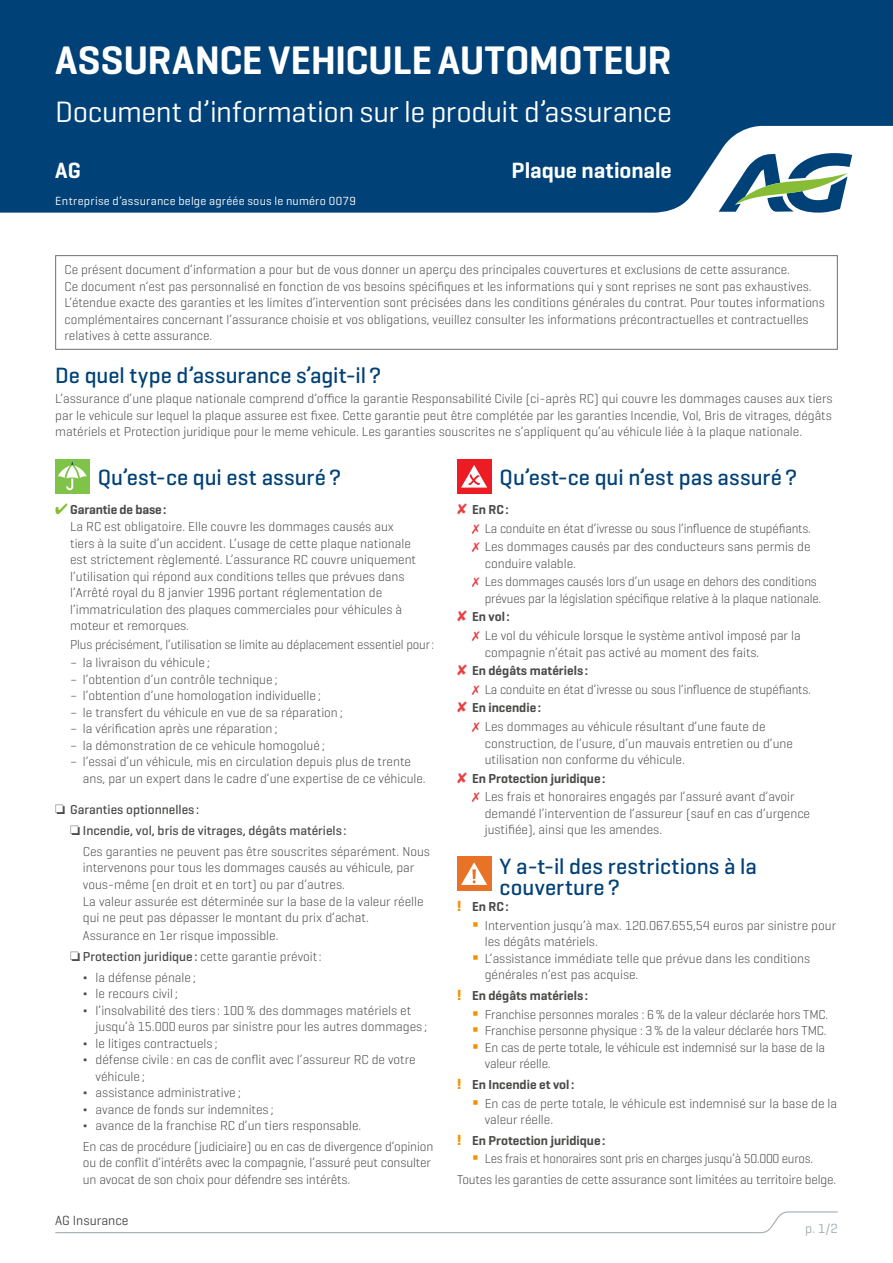
<style>
.page{position:relative;width:893px;height:1263px;background:#fff}
.page>*{position:absolute;margin:0;border:0;box-sizing:border-box;transform-origin:0 0}
.t1{font:600 40.5px "Geogrotesque";letter-spacing:-.01em;color:#fff}
.t2{font:30px "Geogrotesque";letter-spacing:-.015em;color:#fff}
.t3{font:500 22.5px/21px "Geogrotesque";letter-spacing:.005em;color:#004177}
.t4{font:600 22.5px "Geogrotesque";letter-spacing:-.005em;color:#fff}
.t5{font:13.5px "Geogrotesque";color:#4a4a49}
.t6{font:13.5px "Geogrotesque";color:#a4acb1}
.t7{font:300 13.2px/16.5px "Geogrotesque";color:#4a4a49}
.t8{font:600 13.2px "Geogrotesque";color:#4a4a49}
.t9{font:500 13.2px "Geogrotesque";color:#4a4a49}
.t10{font:12px "Geogrotesque";letter-spacing:.025em;color:#fff}
.s1{color:#86bd34}
.s2{font-weight:600}
.s3{font-weight:500}
.s4{color:#e74144}
.s5{font-weight:700;font-size:15px;color:#f39200}
.s6{color:#f39200}
</style>
<div class="page">
<svg style="left:55px;top:1211px;width:783px;height:23px"></svg>
<div style="left:0;top:0;width:893px;height:213px;background:#004177"></div>
<svg style="left:719px;top:148px;width:133px;height:65px"></svg>
<div style="left:55px;top:255px;width:783px;height:95px;border:1px solid #706f6f"></div>
<div style="left:55px;top:459px;width:34px;height:34px;background:#7fc349"></div>
<svg style="left:58px;top:462px;width:29px;height:28px"></svg>
<div style="left:457px;top:459px;width:34px;height:34px;background:#ed1c24"></div>
<svg style="left:461px;top:465px;width:26px;height:23px"></svg>
<div style="left:457px;top:857px;width:34px;height:34px;background:#e87225"></div>
<svg style="left:461px;top:862px;width:26px;height:23px"></svg>
<h1 class="t1" style="left:55px;top:35px;width:618px">ASSURANCE VEHICULE AUTOMOTEUR</h1>
<h2 class="t2" style="left:55px;top:93px;width:618px">Document d’information sur le produit d’assurance</h2>
<h3 class="t4" style="left:55px;top:157px;width:27px">AG</h3>
<h3 class="t4" style="left:511px;top:157px;width:162px">Plaque nationale</h3>
<p class="t10" style="left:55px;top:194px;width:302px">Entreprise d’assurance belge agréée sous le numéro 0079</p>
<p class="t7" style="left:65px;top:261px;width:762px">Ce présent document d’information a pour but de vous donner un aperçu des principales couvertures et exclusions de cette assurance.<br>Ce document n’est pas personnalisé en fonction de vos besoins spécifiques et les informations qui y sont reprises ne sont pas exhaustives.<br>L’étendue exacte des garanties et les limites d’intervention sont précisées dans les conditions générales du contrat. Pour toutes informations complémentaires concernant l’assurance choisie et vos obligations, veuillez consulter les informations précontractuelles et contractuelles relatives à cette assurance.</p>
<h3 class="t3" style="left:55px;top:364px;width:328px">De quel type d’assurance s’agit-il?</h3>
<p class="t7" style="left:55px;top:390px;width:779px;text-align:justify">L’assurance d’une plaque nationale comprend d’office la garantie Responsabilité Civile (ci-après RC) qui couvre les dommages causes aux tiers par le vehicule sur lequel la plaque assuree est fixee. Cette garantie peut être complétée par les garanties Incendie, Vol, Bris de vitrages, dégâts matériels et Protection juridique pour le meme vehicule. Les garanties souscrites ne s’appliquent qu’au véhicule liée à la plaque nationale.</p>
<h3 class="t3" style="left:98px;top:466px;width:245px">Qu’est-ce qui est assuré?</h3>
<p class="t7" style="left:70px;top:501px;width:347px;text-indent:-15px"><span class="s1">✔</span> <span class="s2">Garantie de base:<br></span>La RC est obligatoire. Elle couvre les dommages causés aux tiers à la suite d’un accident. L’usage de cette plaque nationale est strictement règlementé. L’assurance RC couvre uniquement l’utilisation qui répond aux conditions telles que prévues dans l’Arrêté royal du 8 janvier 1996 portant réglementation de l’immatriculation des plaques commerciales pour véhicules à moteur et remorques.</p>
<p class="t7" style="left:70px;top:635px;width:366px">Plus précisément, l’utilisation se limite au déplacement essentiel pour:</p>
<p class="t7" style="left:70px;top:654px;width:141px">– la livraison du véhicule ;</p>
<p class="t7" style="left:70px;top:671px;width:209px">– l’obtention d’un contrôle technique ;</p>
<p class="t7" style="left:70px;top:687px;width:252px">– l’obtention d’une homologation individuelle ;</p>
<p class="t7" style="left:70px;top:704px;width:274px">– le transfert du véhicule en vue de sa réparation;</p>
<p class="t7" style="left:70px;top:720px;width:209px">– la vérification après une réparation;</p>
<p class="t7" style="left:70px;top:737px;width:256px">– la démonstration de ce vehicule homogolué ;</p>
<p class="t7" style="left:83px;top:753px;width:344px;text-indent:-13px">– l’essai d’un véhicule, mis en circulation depuis plus de trente ans, par un expert dans le cadre d’une expertise de ce véhicule.</p>
<p class="t9" style="left:55px;top:801px;width:145px">❏ Garanties optionnelles :</p>
<p class="t9" style="left:70px;top:822px;width:278px">❏ Incendie, vol, bris de vitrages, dégâts matériels :</p>
<p class="t7" style="left:83px;top:842px;width:349px">Ces garanties ne peuvent pas être souscrites séparément. Nous</p>
<p class="t7" style="left:83px;top:859px;width:342px">intervenons pour tous les dommages causés au véhicule, par vous-même (en droit et en tort) ou par d’autres.<br>La valeur assurée est déterminée sur la base de la valeur réelle qui ne peut pas dépasser le montant du prix d’achat.<br>Assurance en 1er risque impossible.</p>
<p class="t7" style="left:83px;top:945px;width:240px;line-height:20.7px;text-indent:-13px">❏ <span class="s3">Protection juridique :</span> cette garantie prévoit:<br>Δ la défense pénale ;</p>
<p class="t7" style="left:83px;top:985px;width:97px">Δ le recours civil;</p>
<p class="t7" style="left:83px;top:1001px;width:330px">Δ l’insolvabilité des tiers : 100% des dommages matériels et</p>
<p class="t7" style="left:96px;top:1018px;width:333px">jusqu’à 15.000 euros par sinistre pour les autres dommages ;</p>
<p class="t7" style="left:83px;top:1034px;width:136px">Δ le litiges contractuels ;</p>
<p class="t7" style="left:83px;top:1051px;width:334px">Δ défense civile : en cas de conflit avec l’assureur RC de votre</p>
<p class="t7" style="left:96px;top:1067px;width:51px">véhicule ;</p>
<p class="t7" style="left:83px;top:1084px;width:159px">Δ assistance administrative ;</p>
<p class="t7" style="left:83px;top:1100px;width:192px">Δ avance de fonds sur indemnites ;</p>
<p class="t7" style="left:83px;top:1117px;width:280px">Δ avance de la franchise RC d’un tiers responsable.</p>
<p class="t7" style="left:83px;top:1138px;width:352px">En cas de procédure (judiciaire) ou en cas de divergence d’opinion ou de conflit d’intérêts avec la compagnie, l’assuré peut consulter un avocat de son choix pour défendre ses intérêts.</p>
<p class="t5" style="left:55px;top:1212px;width:75px">AG Insurance</p>
<h3 class="t3" style="left:500px;top:466px;width:299px">Qu’est-ce qui n’est pas assuré?</h3>
<p class="t7" style="left:472px;top:500px;width:340px;line-height:18.6px;text-indent:-15px"><span class="s4">✘</span> <span class="s2">En RC:<br></span><span class="s4">✗</span> La conduite en état d’ivresse ou sous l’influence de stupéfiants. <span class="s4">✗</span> Les dommages causés par des conducteurs sans permis de</p>
<p class="t7" style="left:472px;top:553px;width:346px;line-height:18.6px;text-indent:13px">conduire valable.<br><span class="s4">✗</span> Les dommages causés lors d’un usage en dehors des conditions</p>
<p class="t7" style="left:485px;top:590px;width:338px">prévues par la législation spécifique relative à la plaque nationale.</p>
<p class="t8" style="left:457px;top:609px;width:54px"><span class="s4">✘</span> En vol :</p>
<p class="t7" style="left:472px;top:627px;width:330px"><span class="s4">✗</span> Le vol du véhicule lorsque le système antivol imposé par la</p>
<p class="t7" style="left:457px;top:642px;width:304px;line-height:18.6px;text-indent:28px">compagnie n’était pas activé au moment des faits. <span class="s4">✘</span> <span class="s2">En dégâts matériels :</span></p>
<p class="t7" style="left:472px;top:681px;width:340px"><span class="s4">✗</span> La conduite en état d’ivresse ou sous l’influence de stupéfiants.</p>
<p class="t8" style="left:457px;top:700px;width:86px"><span class="s4">✘</span> En incendie :</p>
<p class="t7" style="left:472px;top:718px;width:295px"><span class="s4">✗</span> Les dommages au véhicule résultant d’une faute de</p>
<p class="t7" style="left:485px;top:734px;width:310px">construction, de l’usure, d’un mauvais entretien ou d’une utilisation non conforme du véhicule.</p>
<p class="t7" style="left:472px;top:768px;width:324px;line-height:18.6px;text-indent:-15px"><span class="s4">✘</span> <span class="s2">En Protection juridique :<br></span><span class="s4">✗</span> Les frais et honoraires engagés par l’assuré avant d’avoir</p>
<p class="t7" style="left:485px;top:805px;width:327px">demandé l’intervention de l’assureur (sauf en cas d’urgence justifiée), ainsi que les amendes.</p>
<h3 class="t3" style="left:500px;top:855px;width:259px">Y a-t-il des restrictions à la couverture?</h3>
<p class="t8" style="left:457px;top:898px;width:53px"><span class="s5">!</span> En RC:</p>
<p class="t7" style="left:485px;top:916px;width:353px;text-indent:-13px"><span class="s6">▪</span> Intervention jusqu’à max. 120.067.655,54 euros par sinistre pour les dégâts matériels.</p>
<p class="t7" style="left:485px;top:949px;width:327px;text-indent:-13px"><span class="s6">▪</span> L’assistance immédiate telle que prévue dans les conditions générales n’est pas acquise.</p>
<p class="t8" style="left:457px;top:987px;width:133px"><span class="s5">!</span> En dégâts matériels :</p>
<p class="t7" style="left:472px;top:1005px;width:358px"><span class="s6">▪</span> Franchise personnes morales : 6% de la valeur déclarée hors TMC.</p>
<p class="t7" style="left:472px;top:1022px;width:356px"><span class="s6">▪</span> Franchise personne physique : 3% de la valeur déclarée hors TMC.</p>
<p class="t7" style="left:485px;top:1038px;width:342px;text-indent:-13px"><span class="s6">▪</span> En cas de perte totale, le véhicule est indemnisé sur la base de la valeur réelle.</p>
<p class="t8" style="left:457px;top:1076px;width:119px"><span class="s5">!</span> En Incendie et vol :</p>
<p class="t7" style="left:485px;top:1094px;width:354px;text-indent:-13px"><span class="s6">▪</span> En cas de perte totale, le véhicule est indemnisé sur la base de la valeur réelle.</p>
<p class="t8" style="left:457px;top:1132px;width:150px"><span class="s5">!</span> En Protection juridique :</p>
<p class="t7" style="left:457px;top:1148px;width:381px;line-height:20.7px;text-indent:15px"><span class="s6">▪</span> Les frais et honoraires sont pris en charges jusqu’à 50.000 euros.<br>Toutes les garanties de cette assurance sont limitées au territoire belge.</p>
<p class="t6" style="left:805px;top:1220px;width:34px">p. 1/2</p>
</div>
